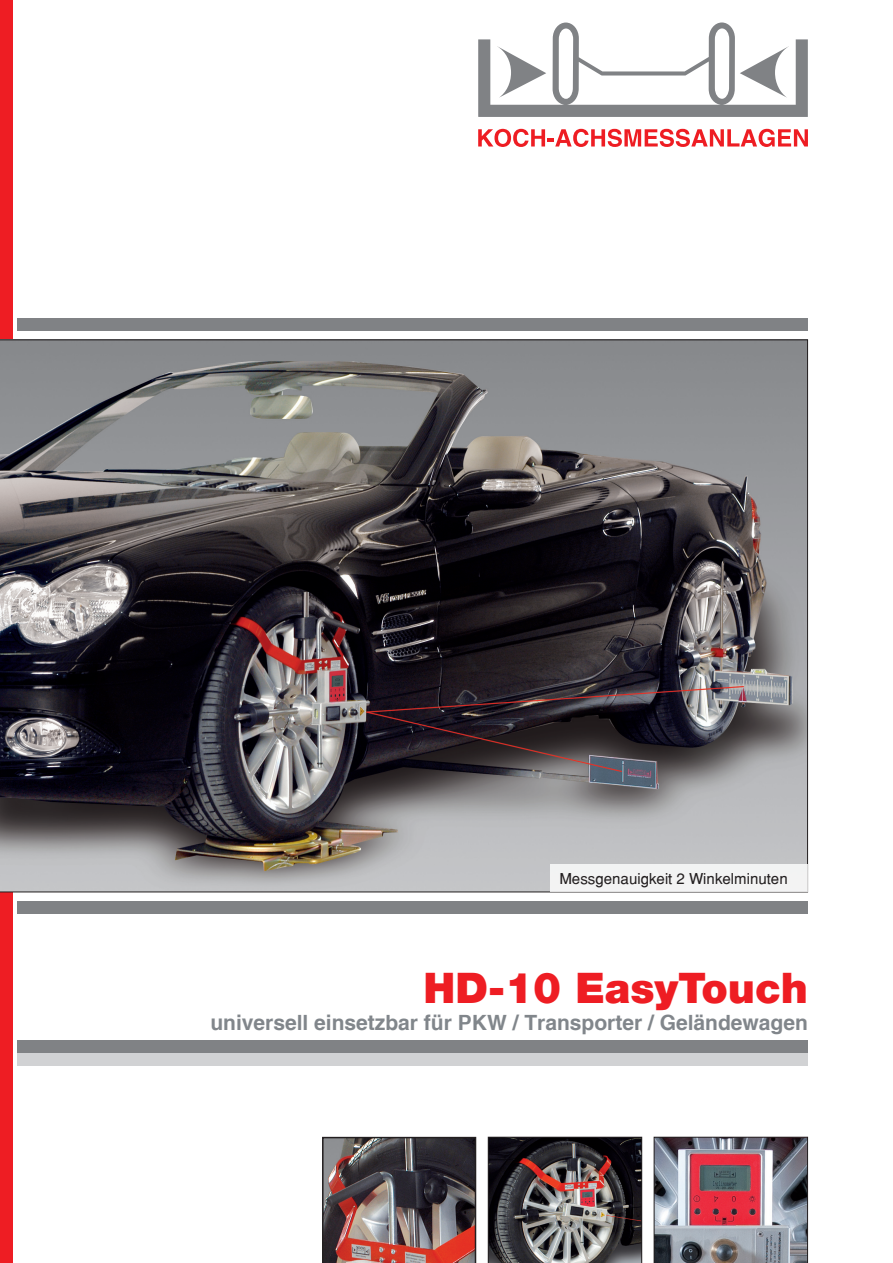
<style>
.page{position:relative;width:893px;height:1263px;background:#fff}
.page>*{position:absolute;margin:0;border:0;box-sizing:border-box;transform-origin:0 0}
.t1{font:900 42px "Helvetica Neue LT";color:#ee1d23}
.t2{font:700 21px "Helvetica";color:#81868b}
.t3{font:15px "Helvetica";color:#231f20}
</style>
<div class="page">
<div style="left:18px;top:1040px;width:790px;height:13px;background:#808285"></div>
<div style="left:18px;top:1053px;width:790px;height:13px;background:#d1d2d4"></div>
<div style="left:18px;top:901px;width:790px;height:12px;background:#808285"></div>
<div style="left:0;top:0;width:13px;height:1263px;background:#ee1d23"></div>
<svg style="left:0;top:339px;width:808px;height:553px;background:#625f62"></svg>
<div style="left:550px;top:864px;width:257px;height:27px;background:#f3f3f3"></div>
<div style="left:18px;top:318px;width:790px;height:13px;background:#808285"></div>
<img style="left:654px;top:1137px;width:154px;height:126px">
<img style="left:488px;top:1137px;width:154px;height:126px">
<img style="left:322px;top:1137px;width:154px;height:126px">
<svg style="left:478px;top:22px;width:330px;height:95px"></svg>
<svg style="left:478px;top:129px;width:330px;height:18px"></svg>
<p class="t3" style="left:559px;top:869px;width:230px">Messgenauigkeit 2 Winkelminuten</p>
<p class="t1" style="left:423px;top:963px;width:386px">HD-10 EasyTouch</p>
<p class="t2" style="left:210px;top:1009px;width:599px">universell einsetzbar für PKW / Transporter / Geländewagen</p>
</div>
